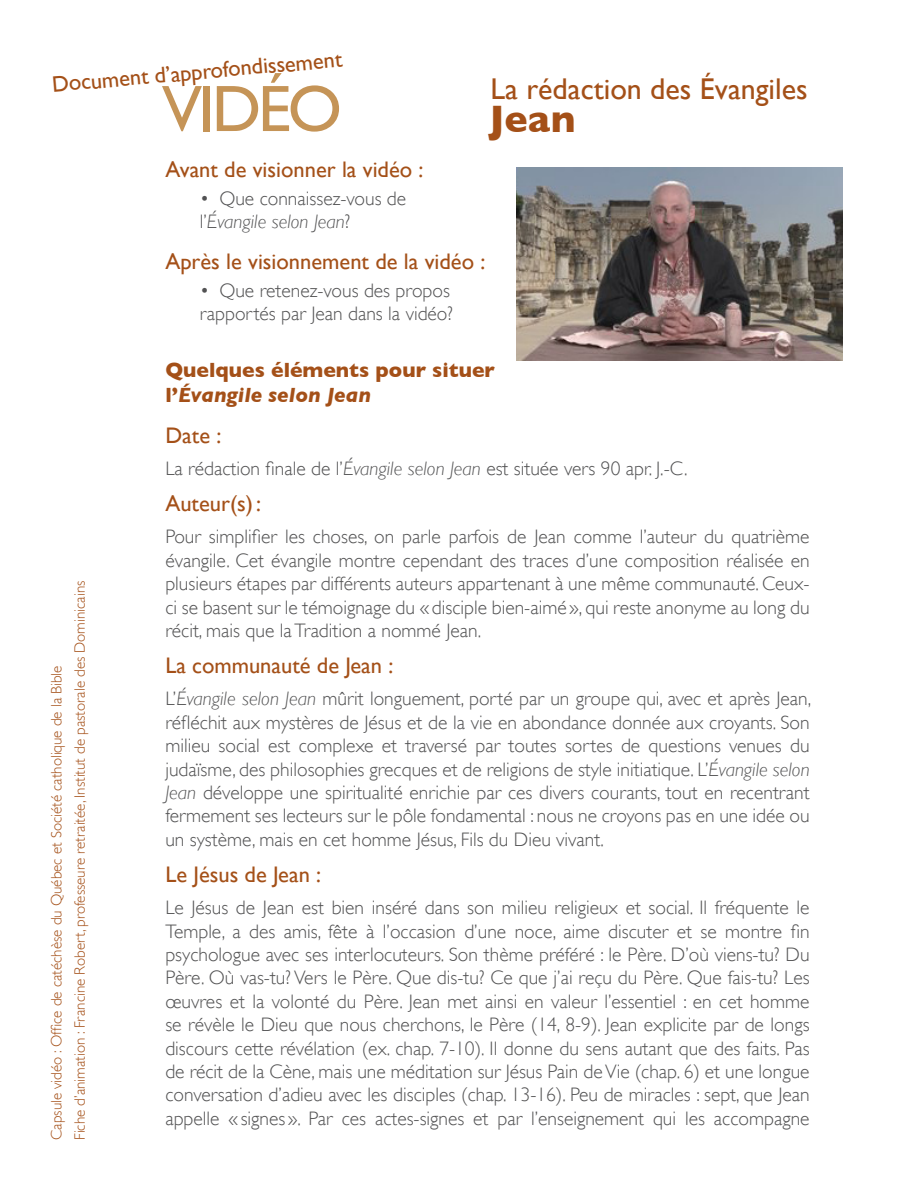
<style>
.page{position:relative;width:918px;height:1188px;background:#fff}
.page>*{position:absolute;margin:0;border:0;box-sizing:border-box;transform-origin:0 0}
.clip{font:66px "Gill Sans";letter-spacing:-.05em;color:#c59457}
.gr_titre{font:700 39px "Gill Sans";color:#a45018}
.titre{font:30px "Gill Sans";color:#a45018}
.s-titre-2{font:22.5px "Gill Sans";color:#a45018}
.clip-2{font:22.5px "Gill Sans";color:#a45018}
.s-titre_1{font:700 21px/25.2px "Gill Sans";color:#a45018}
.texte_light{font:300 19.5px/23.4px "Gill Sans";color:#525253;text-align:justify}
.tx__ALINÉA_boulettes{font:300 19.5px/23.4px "Gill Sans";color:#525253}
.bas_de_page{font:300 15px "Gill Sans";color:#a45018}
.s1{font-style:italic}
</style>
<div class="page">
<img style="left:516px;top:167px;width:327px;height:193px">
<p class="clip-2" style="left:51px;top:71px;width:293px;rotate:-5deg">Document d’approfondissement</p>
<p class="clip" style="left:162px;top:70px;width:181px">VIDÉO</p>
<p class="titre" style="left:490px;top:71px;width:319px">La rédaction des Évangiles</p>
<p class="gr_titre" style="left:489px;top:96px;width:88px">Jean</p>
<p class="bas_de_page" style="left:48px;top:1140px;width:476px;rotate:-90deg">Capsule vidéo : Office de catéchèse du Québec et Société catholique de la Bible</p>
<p class="bas_de_page" style="left:71px;top:1140px;width:561px;rotate:-90deg">Fiche d’animation : Francine Robert, professeure retraitée, Institut de pastorale des Dominicains</p>
<p class="s-titre-2" style="left:165px;top:156px;width:260px">Avant de visionner la vidéo :</p>
<p class="tx__ALINÉA_boulettes" style="left:200px;top:187px;width:208px">• Que connaissez-vous de l’<span class="s1">Évangile selon Jean</span>?</p>
<p class="s-titre-2" style="left:165px;top:248px;width:321px">Après le visionnement de la vidéo :</p>
<p class="tx__ALINÉA_boulettes" style="left:200px;top:279px;width:255px">• Que retenez-vous des propos rapportés par Jean dans la vidéo?</p>
<p class="s-titre_1" style="left:165px;top:357px;width:331px">Quelques éléments pour situer l’<span class="s1">Évangile selon Jean</span></p>
<p class="s-titre-2" style="left:165px;top:422px;width:57px">Date :</p>
<p class="texte_light" style="left:165px;top:457px;width:524px">La rédaction finale de l’<span class="s1">Évangile selon Jean</span> est située vers 90 apr. J.-C.</p>
<p class="s-titre-2" style="left:165px;top:490px;width:97px">Auteur(s):</p>
<p class="texte_light" style="left:165px;top:525px;width:646px">Pour simplifier les choses, on parle parfois de Jean comme l’auteur du quatrième évangile. Cet évangile montre cependant des traces d’une composition réalisée en plusieurs étapes par différents auteurs appartenant à une même communauté. Ceux&shy;ci se basent sur le témoignage du «disciple bien-aimé», qui reste anonyme au long du récit, mais que la Tradition a nommé Jean.</p>
<p class="s-titre-2" style="left:165px;top:652px;width:229px">La communauté de Jean :</p>
<p class="texte_light" style="left:165px;top:687px;width:647px">L’<span class="s1">Évangile selon Jean</span> mûrit longuement, porté par un groupe qui, avec et après Jean, réfléchit aux mystères de Jésus et de la vie en abondance donnée aux croyants. Son milieu social est complexe et traversé par toutes sortes de questions venues du judaïsme, des philosophies grecques et de religions de style initiatique. L’<span class="s1">Évangile selon Jean</span> développe une spiritualité enrichie par ces divers courants, tout en recentrant fermement ses lecteurs sur le pôle fondamental : nous ne croyons pas en une idée ou un système, mais en cet homme Jésus, Fils du Dieu vivant.</p>
<p class="s-titre-2" style="left:165px;top:861px;width:157px">Le Jésus de Jean :</p>
<p class="texte_light" style="left:165px;top:896px;width:646px">Le Jésus de Jean est bien inséré dans son milieu religieux et social. Il fréquente le Temple, a des amis, fête à l’occasion d’une noce, aime discuter et se montre fin psychologue avec ses interlocuteurs. Son thème préféré : le Père. D’où viens-tu? Du Père. Où vas-tu? Vers le Père. Que dis-tu? Ce que j’ai reçu du Père. Que fais-tu? Les œuvres et la volonté du Père. Jean met ainsi en valeur l’essentiel : en cet homme se révèle le Dieu que nous cherchons, le Père (14, 8-9). Jean explicite par de longs discours cette révélation (ex. chap. 7-10). Il donne du sens autant que des faits. Pas de récit de la Cène, mais une méditation sur Jésus Pain de Vie (chap. 6) et une longue conversation d’adieu avec les disciples (chap. 13-16). Peu de miracles : sept, que Jean appelle «signes ». Par ces actes-signes et par l’enseignement qui les accompagne</p>
</div>
